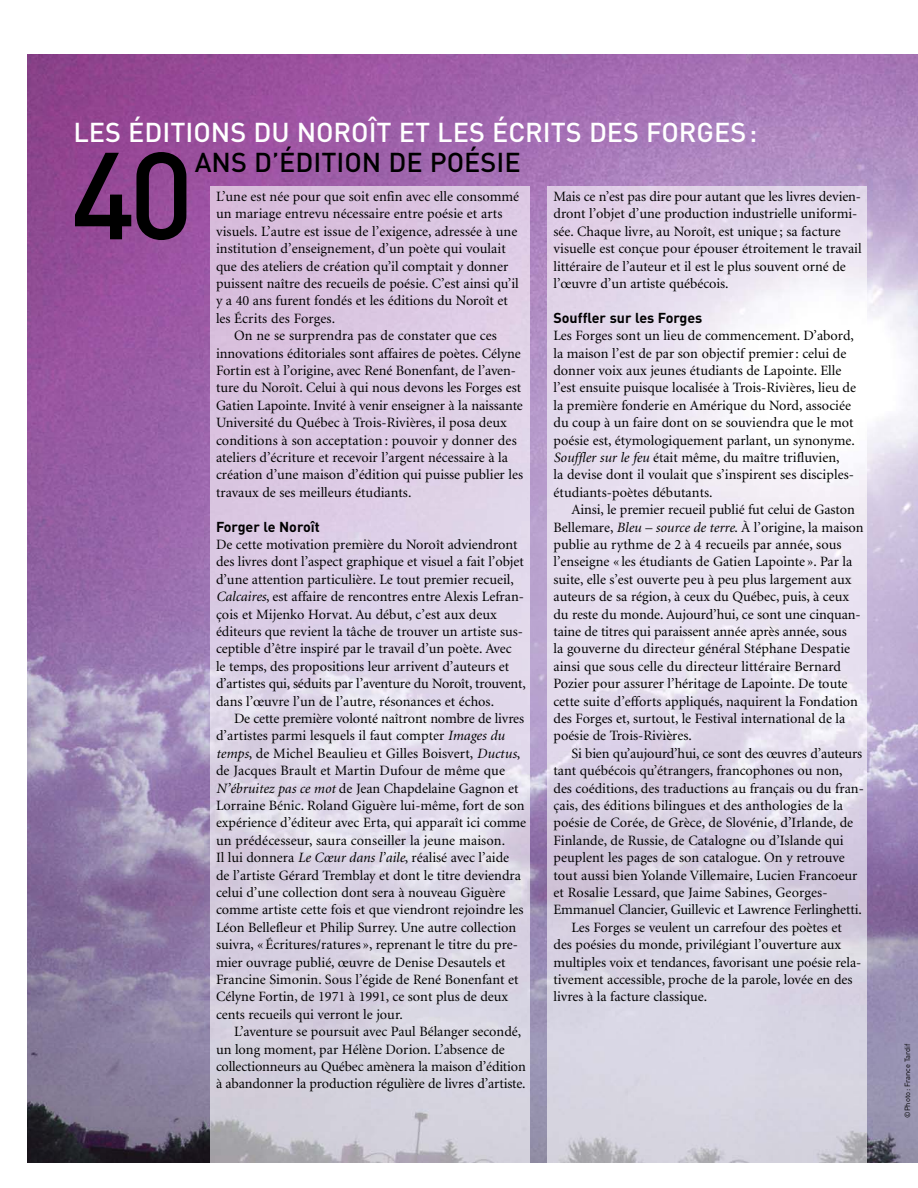
<style>
.page{position:relative;width:918px;height:1188px;background:#fff}
.page>*{position:absolute;margin:0;border:0;box-sizing:border-box;transform-origin:0 0}
.t1{font:500 121.5px "DIN";color:#000}
.t2{font:500 27px "DIN";color:#fff}
.t3{font:500 27px "DIN";color:#000}
.t4{font:14.25px/17.4px "Minion";color:#000}
.t5{font:700 14.25px "DIN";color:#000}
.t6{font:7.5px "DIN";color:#000}
.s1{font-style:italic}
</style>
<div class="page">
<img style="left:27px;top:54px;width:891px;height:1108px">
<svg style="left:210px;top:1162px;width:320px;height:1px"></svg>
<img style="left:210px;top:187px;width:320px;height:975px">
<img style="left:548px;top:187px;width:319px;height:975px">
<h2 class="t2" style="left:74px;top:123px;width:685px">LES ÉDITIONS DU NOROÎT ET LES ÉCRITS DES FORGES:</h2>
<h2 class="t3" style="left:195px;top:153px;width:327px">ANS D’ÉDITION DE POÉSIE</h2>
<p class="t4" style="left:554px;top:189px;width:310px">Mais ce n’est pas dire pour autant que les livres de vien - dront l’objet d’une production industrielle uniformi - sée. Chaque livre, au Noroît, est unique ; sa facture visuelle est conçue pour épouser étroitement le travail littéraire de l’auteur et il est le plus souvent orné de l’œuvre d’un artiste québécois.</p>
<p class="t5" style="left:554px;top:313px;width:150px">Souffler sur les Forges</p>
<p class="t4" style="left:554px;top:328px;width:304px">Les Forges sont un lieu de commencement. D’abord, la maison l’est de par son objectif premier : celui de donner voix aux jeunes étudiants de Lapointe. Elle l’est ensuite puisque localisée à Trois-Rivières, lieu de la première fonderie en Amérique du Nord, associée du coup à un faire dont on se souviendra que le mot poésie est, étymologiquement parlant, un synonyme.<br><span class="s1">Souffler sur le feu</span> était même, du maître trifluvien,<br>la devise dont il voulait que s’inspirent ses disciples&shy;étudiants-poètes débutants.</p>
<p class="t4" style="left:554px;top:502px;width:312px;text-indent:18px">Ainsi, le premier recueil publié fut celui de Gaston Bellemare, <span class="s1">Bleu – source de terre</span>. À l’origine, la maison publie au rythme de 2 à 4 recueils par année, sous l’en seigne « les étudiants de Gatien Lapointe ». Par la suite, elle s’est ouverte peu à peu plus largement aux auteurs de sa région, à ceux du Québec, puis, à ceux du reste du monde. Aujourd’hui, ce sont une cinquan - taine de titres qui paraissent année après année, sous<br>la gouverne du directeur général Stéphane Despatie ainsi que sous celle du directeur littéraire Bernard Pozier pour assurer l’héritage de Lapointe. De toute cette suite d’efforts appliqués, naquirent la Fondation des Forges et, surtout, le Festival international de la poésie de Trois-Rivières.</p>
<p class="t4" style="left:572px;top:746px;width:292px">Si bien qu’aujourd’hui, ce sont des œuvres d’auteurs</p>
<p class="t4" style="left:554px;top:763px;width:291px">tant québécois qu’étrangers, francophones ou non,</p>
<p class="t4" style="left:554px;top:781px;width:312px">des coéditions, des traductions au français ou du fran -</p>
<p class="t4" style="left:554px;top:798px;width:291px">çais, des éditions bilingues et des anthologies de la</p>
<p class="t4" style="left:554px;top:815px;width:301px">poésie de Corée, de Grèce, de Slovénie, d’Irlande, de</p>
<p class="t4" style="left:554px;top:833px;width:292px">Finlande, de Russie, de Catalogne ou d’Islande qui</p>
<p class="t4" style="left:554px;top:850px;width:293px">peuplent les pages de son catalogue. On y retrouve</p>
<p class="t4" style="left:554px;top:868px;width:306px">tout aussi bien Yolande Villemaire, Lucien Francoeur</p>
<p class="t4" style="left:554px;top:885px;width:276px">et Rosalie Lessard, que Jaime Sabines, Georges-</p>
<p class="t4" style="left:554px;top:902px;width:310px">Emmanuel Clancier, Guillevic et Lawrence Ferlinghetti.</p>
<p class="t4" style="left:572px;top:920px;width:272px">Les Forges se veulent un carrefour des poètes et</p>
<p class="t4" style="left:554px;top:937px;width:289px">des poésies du monde, privilégiant l’ouverture aux</p>
<p class="t4" style="left:554px;top:955px;width:309px">multiples voix et tendances, favorisant une poésie rela -</p>
<p class="t4" style="left:554px;top:972px;width:301px">tivement accessible, proche de la parole, lovée en des</p>
<p class="t4" style="left:554px;top:989px;width:155px">livres à la facture classique.</p>
<h1 class="t1" style="left:71px;top:153px;width:125px">40</h1>
<p class="t4" style="left:216px;top:189px;width:305px">L’une est née pour que soit enfin avec elle consommé</p>
<p class="t4" style="left:216px;top:206px;width:288px">un mariage entrevu nécessaire entre poésie et arts</p>
<p class="t4" style="left:216px;top:224px;width:303px">visuels. L’autre est issue de l’exigence, adressée à une</p>
<p class="t4" style="left:216px;top:241px;width:291px">institution d’enseignement, d’un poète qui voulait</p>
<p class="t4" style="left:216px;top:259px;width:294px">que des ateliers de création qu’il comptait y donner</p>
<p class="t4" style="left:216px;top:276px;width:304px">puissent naître des recueils de poésie. C’est ainsi qu’il</p>
<p class="t4" style="left:216px;top:293px;width:293px">y a 40 ans furent fondés et les éditions du Noroît et</p>
<p class="t4" style="left:216px;top:311px;width:121px">les Écrits des Forges.</p>
<p class="t4" style="left:234px;top:328px;width:264px">On ne se surprendra pas de constater que ces</p>
<p class="t4" style="left:216px;top:346px;width:306px">innovations éditoriales sont affaires de poètes. Célyne</p>
<p class="t4" style="left:216px;top:363px;width:302px">Fortin est à l’origine, avec René Bonenfant, de l’aven-</p>
<p class="t4" style="left:216px;top:380px;width:307px">ture du Noroît. Celui à qui nous devons les Forges est</p>
<p class="t4" style="left:216px;top:398px;width:308px">Gatien Lapointe. Invité à venir enseigner à la naissante</p>
<p class="t4" style="left:216px;top:415px;width:292px">Université du Québec à Trois-Rivières, il posa deux</p>
<p class="t4" style="left:216px;top:433px;width:302px">conditions à son acceptation : pouvoir y donner des</p>
<p class="t4" style="left:216px;top:450px;width:293px">ateliers d’écriture et recevoir l’argent nécessaire à la</p>
<p class="t4" style="left:216px;top:467px;width:309px">création d’une maison d’édition qui puisse publier les</p>
<p class="t4" style="left:216px;top:485px;width:197px">travaux de ses meilleurs étudiants.</p>
<p class="t5" style="left:216px;top:521px;width:105px">Forger le Noroît</p>
<p class="t4" style="left:216px;top:537px;width:311px">De cette motivation première du Noroît adviendront des livres dont l’aspect graphique et visuel a fait l’objet d’une attention particulière. Le tout premier recueil, <span class="s1">Calcaires</span>, est affaire de rencontres entre Alexis Lefran - çois et Mijenko Horvat. Au début, c’est aux deux éditeurs que revient la tâche de trouver un artiste sus&shy;ceptible d’être inspiré par le travail d’un poète. Avec<br>le temps, des propositions leur arrivent d’auteurs et d’artistes qui, séduits par l’aventure du Noroît, trouvent, dans l’œuvre l’un de l’autre, résonances et échos.</p>
<p class="t4" style="left:216px;top:711px;width:312px;text-indent:18px">De cette première volonté naîtront nombre de livres d’artistes parmi lesquels il faut compter <span class="s1">Images du temps</span>, de Michel Beaulieu et Gilles Boisvert, <span class="s1">Ductus</span>, de Jacques Brault et Martin Dufour de même que <span class="s1">N’ébruitez pas ce mot</span> de Jean Chapdelaine Gagnon et Lorraine Bénic. Roland Giguère lui-même, fort de son expérience d’éditeur avec Erta, qui apparaît ici comme un prédécesseur, saura conseiller la jeune maison.<br>Il lui donnera <span class="s1">Le Cœur dans l’aile</span>, réalisé avec l’aide<br>de l’artiste Gérard Tremblay et dont le titre deviendra celui d’une collection dont sera à nouveau Giguère comme artiste cette fois et que viendront rejoindre les Léon Bellefleur et Philip Surrey. Une autre collection suivra, « Écritures/ratures », reprenant le titre du pre&shy;mier ouvrage publié, œuvre de Denise Desautels et Francine Simonin. Sous l’égide de René Bonenfant et Célyne Fortin, de 1971 à 1991, ce sont plus de deux cents recueils qui verront le jour.</p>
<p class="t4" style="left:216px;top:1024px;width:311px;text-indent:18px">L’aventure se poursuit avec Paul Bélanger secondé, un long moment, par Hélène Dorion. L’absence de collectionneurs au Québec amènera la maison d’édition à abandonner la production régulière de livres d’artiste.</p>
<p class="t6" style="left:905px;top:1118px;width:76px;rotate:-90deg">©Photo: France Tardif</p>
</div>
